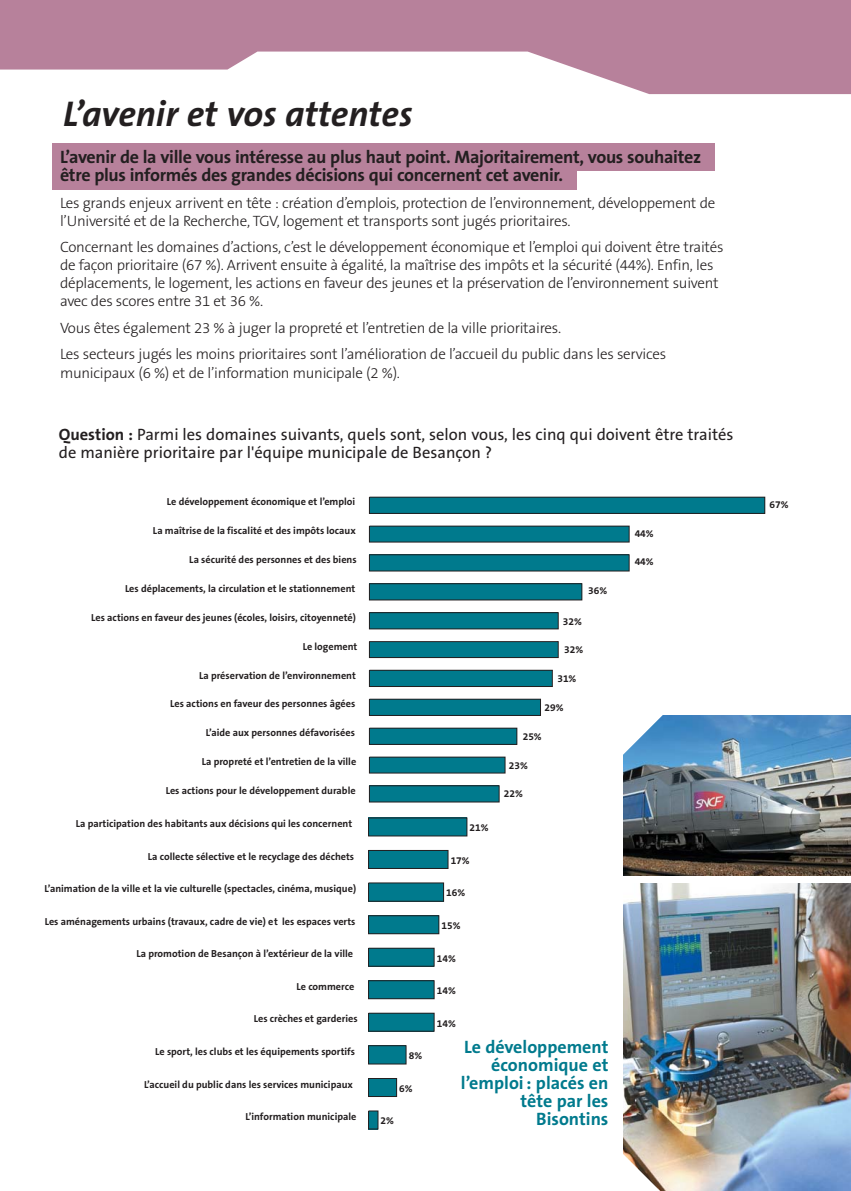
<style>
.page{position:relative;width:851px;height:1191px;background:#fff}
.page>*{position:absolute;margin:0;border:0;box-sizing:border-box;transform-origin:0 0}
.t1{font:italic 700 36px "The Sans B7";color:#231f20}
.t2{font:700 18px/18px "The Sans B7";letter-spacing:-.015em;color:#231f20}
.t3{font:700 18px/18px "The Sans B7";color:#007a8d;text-align:right}
.t4{font:16.5px/18px "The Sans B5 Plain";color:#231f20}
.t5{font:300 15px/18px "The Sans B3";letter-spacing:-.015em;color:#231f20}
.t6{font:700 10.2px "The Sans B7";color:#231f20}
.s1{font-family:"The Sans B7";font-weight:700}
</style>
<div class="page">
<div style="left:52px;top:143px;width:524px;height:47px;background:#b7819b"></div>
<div style="left:52px;top:143px;width:662px;height:28px;background:#b7819b"></div>
<img style="left:623px;top:715px;width:227px;height:160px">
<img style="left:623px;top:883px;width:227px;height:307px">
<svg style="left:623px;top:1149px;width:60px;height:41px"></svg>
<svg style="left:623px;top:715px;width:46px;height:49px"></svg>
<svg style="left:0;top:1px;width:850px;height:94px;fill:#b7819b"></svg>
<div style="left:369px;top:497px;width:395px;height:16px;background:#007a8d"></div>
<div style="left:369px;top:497px;width:395px;height:16px;border:1px solid #231f20"></div>
<div style="left:369px;top:526px;width:260px;height:16px;background:#007a8d"></div>
<div style="left:369px;top:526px;width:260px;height:16px;border:1px solid #231f20"></div>
<div style="left:369px;top:555px;width:260px;height:16px;background:#007a8d"></div>
<div style="left:369px;top:554px;width:260px;height:17px;border:1px solid #231f20"></div>
<div style="left:369px;top:584px;width:212px;height:16px;background:#007a8d"></div>
<div style="left:369px;top:583px;width:213px;height:17px;border:1px solid #231f20"></div>
<div style="left:369px;top:612px;width:189px;height:17px;background:#007a8d"></div>
<div style="left:369px;top:612px;width:189px;height:17px;border:1px solid #231f20"></div>
<div style="left:369px;top:641px;width:189px;height:16px;background:#007a8d"></div>
<div style="left:369px;top:641px;width:189px;height:16px;border:1px solid #231f20"></div>
<div style="left:369px;top:670px;width:183px;height:16px;background:#007a8d"></div>
<div style="left:369px;top:670px;width:183px;height:16px;border:1px solid #231f20"></div>
<div style="left:369px;top:699px;width:171px;height:16px;background:#007a8d"></div>
<div style="left:369px;top:699px;width:171px;height:16px;border:1px solid #231f20"></div>
<div style="left:369px;top:728px;width:148px;height:16px;background:#007a8d"></div>
<div style="left:369px;top:728px;width:148px;height:16px;border:1px solid #231f20"></div>
<div style="left:369px;top:757px;width:136px;height:16px;background:#007a8d"></div>
<div style="left:369px;top:757px;width:136px;height:16px;border:1px solid #231f20"></div>
<div style="left:369px;top:785px;width:130px;height:17px;background:#007a8d"></div>
<div style="left:369px;top:785px;width:130px;height:17px;border:1px solid #231f20"></div>
<div style="left:368px;top:818px;width:99px;height:18px;background:#007a8d"></div>
<div style="left:368px;top:818px;width:99px;height:18px;border:1px solid #231f20"></div>
<div style="left:368px;top:850px;width:80px;height:18px;background:#007a8d"></div>
<div style="left:368px;top:850px;width:80px;height:18px;border:1px solid #231f20"></div>
<div style="left:368px;top:883px;width:75px;height:18px;background:#007a8d"></div>
<div style="left:368px;top:883px;width:75px;height:18px;border:1px solid #231f20"></div>
<div style="left:368px;top:915px;width:71px;height:18px;background:#007a8d"></div>
<div style="left:368px;top:915px;width:71px;height:18px;border:1px solid #231f20"></div>
<div style="left:368px;top:948px;width:66px;height:18px;background:#007a8d"></div>
<div style="left:368px;top:948px;width:66px;height:18px;border:1px solid #231f20"></div>
<div style="left:368px;top:980px;width:66px;height:18px;background:#007a8d"></div>
<div style="left:368px;top:980px;width:66px;height:18px;border:1px solid #231f20"></div>
<div style="left:368px;top:1013px;width:66px;height:18px;background:#007a8d"></div>
<div style="left:368px;top:1013px;width:66px;height:18px;border:1px solid #231f20"></div>
<div style="left:368px;top:1045px;width:38px;height:19px;background:#007a8d"></div>
<div style="left:368px;top:1045px;width:38px;height:19px;border:1px solid #231f20"></div>
<div style="left:368px;top:1078px;width:28px;height:18px;background:#007a8d"></div>
<div style="left:368px;top:1078px;width:28px;height:18px;border:1px solid #231f20"></div>
<div style="left:368px;top:1111px;width:10px;height:18px;background:#007a8d"></div>
<div style="left:368px;top:1110px;width:10px;height:19px;border:1px solid #231f20"></div>
<h1 class="t1" style="left:63px;top:101px;width:351px">L’avenir et vos attentes</h1>
<h2 class="t2" style="left:60px;top:150px;width:642px">L’avenir de la ville vous intéresse au plus haut point. Majoritairement, vous souhaitez être plus informés des grandes décisions qui concernent cet avenir.</h2>
<h3 class="t5" style="left:60px;top:195px;width:656px">Les grands enjeux arrivent en tête : création d’emplois, protection de l’environnement, développement de l’Université et de la Recherche, TGV, logement et transports sont jugés prioritaires.</h3>
<p class="t5" style="left:60px;top:240px;width:665px">Concernant les domaines d’actions, c’est le développement économique et l’emploi qui doivent être traités de façon prioritaire (67 %). Arrivent ensuite à égalité, la maîtrise des impôts et la sécurité (44%). Enfin, les déplacements, le logement, les actions en faveur des jeunes et la préservation de l’environnement suivent avec des scores entre 31 et 36 %.</p>
<h3 class="t5" style="left:60px;top:316px;width:607px;line-height:26.5px">Vous êtes également 23 % à juger la propreté et l’entretien de la ville prioritaires.<br>Les secteurs jugés les moins prioritaires sont l’amélioration de l’accueil du public dans les services</h3>
<h3 class="t5" style="left:60px;top:365px;width:341px">municipaux (6 %) et de l’information municipale (2 %).</h3>
<h3 class="t4" style="left:59px;top:427px;width:676px"><span class="s1">Question :</span> Parmi les domaines suivants, quels sont, selon vous, les cinq qui doivent être traités de manière prioritaire par l'équipe municipale de Besançon ?</h3>
<p class="t6" style="left:167px;top:498px;width:190px">Le développement économique et l’emploi</p>
<p class="t6" style="left:153px;top:527px;width:204px">La maîtrise de la fiscalité et des impôts locaux</p>
<p class="t6" style="left:189px;top:556px;width:169px">La sécurité des personnes et des biens</p>
<p class="t6" style="left:125px;top:585px;width:232px">Les déplacements, la circulation et le stationnement</p>
<p class="t6" style="left:91px;top:613px;width:266px">Les actions en faveur des jeunes (écoles, loisirs, citoyenneté)</p>
<p class="t6" style="left:303px;top:642px;width:56px">Le logement</p>
<p class="t6" style="left:199px;top:671px;width:158px">La préservation de l’environnement</p>
<p class="t6" style="left:170px;top:700px;width:187px">Les actions en faveur des personnes âgées</p>
<p class="t6" style="left:206px;top:729px;width:150px">L’aide aux personnes défavorisées</p>
<p class="t6" style="left:202px;top:758px;width:156px">La propreté et l’entretien de la ville</p>
<p class="t6" style="left:166px;top:786px;width:191px">Les actions pour le développement durable</p>
<p class="t6" style="left:634px;top:530px;width:21px">44%</p>
<p class="t6" style="left:634px;top:557px;width:21px">44%</p>
<p class="t6" style="left:588px;top:587px;width:21px">36%</p>
<p class="t6" style="left:562px;top:617px;width:21px">32%</p>
<p class="t6" style="left:564px;top:645px;width:21px">32%</p>
<p class="t6" style="left:557px;top:674px;width:21px">31%</p>
<p class="t6" style="left:544px;top:703px;width:21px">29%</p>
<p class="t6" style="left:522px;top:733px;width:21px">25%</p>
<p class="t6" style="left:509px;top:761px;width:21px">23%</p>
<p class="t6" style="left:503px;top:789px;width:21px">22%</p>
<p class="t6" style="left:76px;top:820px;width:278px">La participation des habitants aux décisions qui les concernent</p>
<p class="t6" style="left:148px;top:852px;width:208px">La collecte sélective et le recyclage des déchets</p>
<p class="t6" style="left:44px;top:885px;width:313px">L’animation de la ville et la vie culturelle (spectacles, cinéma, musique)</p>
<p class="t6" style="left:45px;top:917px;width:312px">Les aménagements urbains (travaux, cadre de vie) et les espaces verts</p>
<p class="t6" style="left:136px;top:950px;width:218px">La promotion de Besançon à l’extérieur de la ville</p>
<p class="t6" style="left:296px;top:982px;width:59px">Le commerce</p>
<p class="t6" style="left:254px;top:1015px;width:105px">Les crèches et garderies</p>
<p class="t6" style="left:155px;top:1048px;width:201px">Le sport, les clubs et les équipements sportifs</p>
<p class="t6" style="left:144px;top:1080px;width:210px">L’accueil du public dans les services municipaux</p>
<p class="t6" style="left:245px;top:1112px;width:112px">L’information municipale</p>
<p class="t6" style="left:408px;top:1052px;width:15px">8%</p>
<p class="t6" style="left:399px;top:1084px;width:15px">6%</p>
<p class="t6" style="left:380px;top:1117px;width:15px">2%</p>
<p class="t6" style="left:469px;top:824px;width:21px">21%</p>
<p class="t6" style="left:450px;top:856px;width:21px">17%</p>
<p class="t6" style="left:446px;top:889px;width:21px">16%</p>
<p class="t6" style="left:441px;top:921px;width:21px">15%</p>
<p class="t6" style="left:436px;top:954px;width:21px">14%</p>
<p class="t6" style="left:436px;top:986px;width:21px">14%</p>
<p class="t6" style="left:436px;top:1019px;width:21px">14%</p>
<h2 class="t3" style="left:461px;top:1039px;width:149px">Le développement économique et l’emploi : placés en tête par les<br>Bisontins</h2>
<p class="t6" style="left:769px;top:500px;width:21px">67%</p>
</div>
